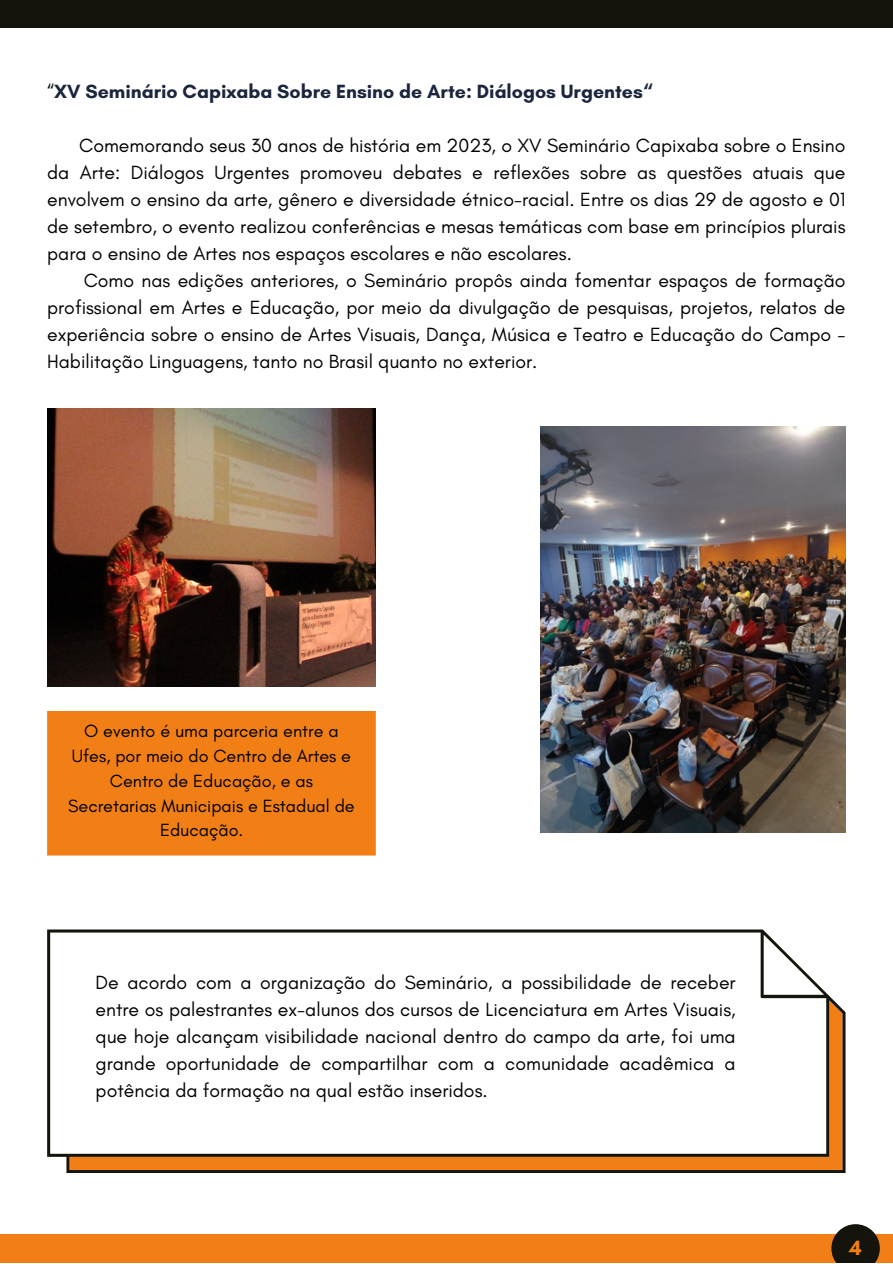
<style>
.page{position:relative;width:893px;height:1264px;background:#fff}
.page>*{position:absolute;margin:0;border:0;box-sizing:border-box;transform-origin:0 0}
.t1{font:700 21px "Glacial Indifference";color:#f17f16}
.t2{font:19.5px/27px "Glacial Indifference";color:#000;text-align:justify}
.t3{font:700 19.5px "Glacial Indifference";color:#1b253c}
.t4{font:18px "Glacial Indifference";color:#000}
.s1{font-weight:400;color:#000}
</style>
<div class="page">
<div style="left:0;top:0;width:892px;height:27px;background:#15140c"></div>
<div style="left:0;top:1234px;width:892px;height:28px;background:#f17f16"></div>
<svg style="left:831px;top:1224px;width:48px;height:38px;background:#393328"></svg>
<img style="left:541px;top:427px;width:304px;height:405px">
<div style="left:47px;top:711px;width:329px;height:144px;background:#f17f16"></div>
<img style="left:47px;top:408px;width:328px;height:278px">
<svg style="left:47px;top:929px;width:798px;height:244px"></svg>
<p class="t3" style="left:47px;top:80px;width:607px"><span class="s1">“</span>XV Seminário Capixaba Sobre Ensino de Arte: Diálogos Urgentes“</p>
<p class="t2" style="left:47px;top:132px;width:799px;text-indent:32px">Comemorando seus 30 anos de história em 2023, o XV Seminário Capixaba sobre o Ensino da Arte: Diálogos Urgentes promoveu debates e reflexões sobre as questões atuais que envolvem o ensino da arte, gênero e diversidade étnico-racial. Entre os dias 29 de agosto e 01 de setembro, o evento realizou conferências e mesas temáticas com base em princípios plurais para o ensino de Artes nos espaços escolares e não escolares.</p>
<p class="t2" style="left:47px;top:267px;width:799px;text-indent:37px">Como nas edições anteriores, o Seminário propôs ainda fomentar espaços de formação profissional em Artes e Educação, por meio da divulgação de pesquisas, projetos, relatos de experiência sobre o ensino de Artes Visuais, Dança, Música e Teatro e Educação do Campo - Habilitação Linguagens, tanto no Brasil quanto no exterior.</p>
<p class="t4" style="left:84px;top:720px;width:256px">O evento é uma parceria entre a</p>
<p class="t4" style="left:72px;top:745px;width:280px">Ufes, por meio do Centro de Artes e</p>
<p class="t4" style="left:110px;top:769px;width:204px">Centro de Educação, e as</p>
<p class="t4" style="left:68px;top:794px;width:288px">Secretarias Municipais e Estadual de</p>
<p class="t4" style="left:160px;top:819px;width:85px">Educação.</p>
<p class="t2" style="left:96px;top:969px;width:641px">De acordo com a organização do Seminário, a possibilidade de receber entre os palestrantes ex-alunos dos cursos de Licenciatura em Artes Visuais, que hoje alcançam visibilidade nacional dentro do campo da arte, foi uma grande oportunidade de compartilhar com a comunidade acadêmica a potência da formação na qual estão inseridos.</p>
<p class="t1" style="left:849px;top:1235px;width:14px">4</p>
</div>
